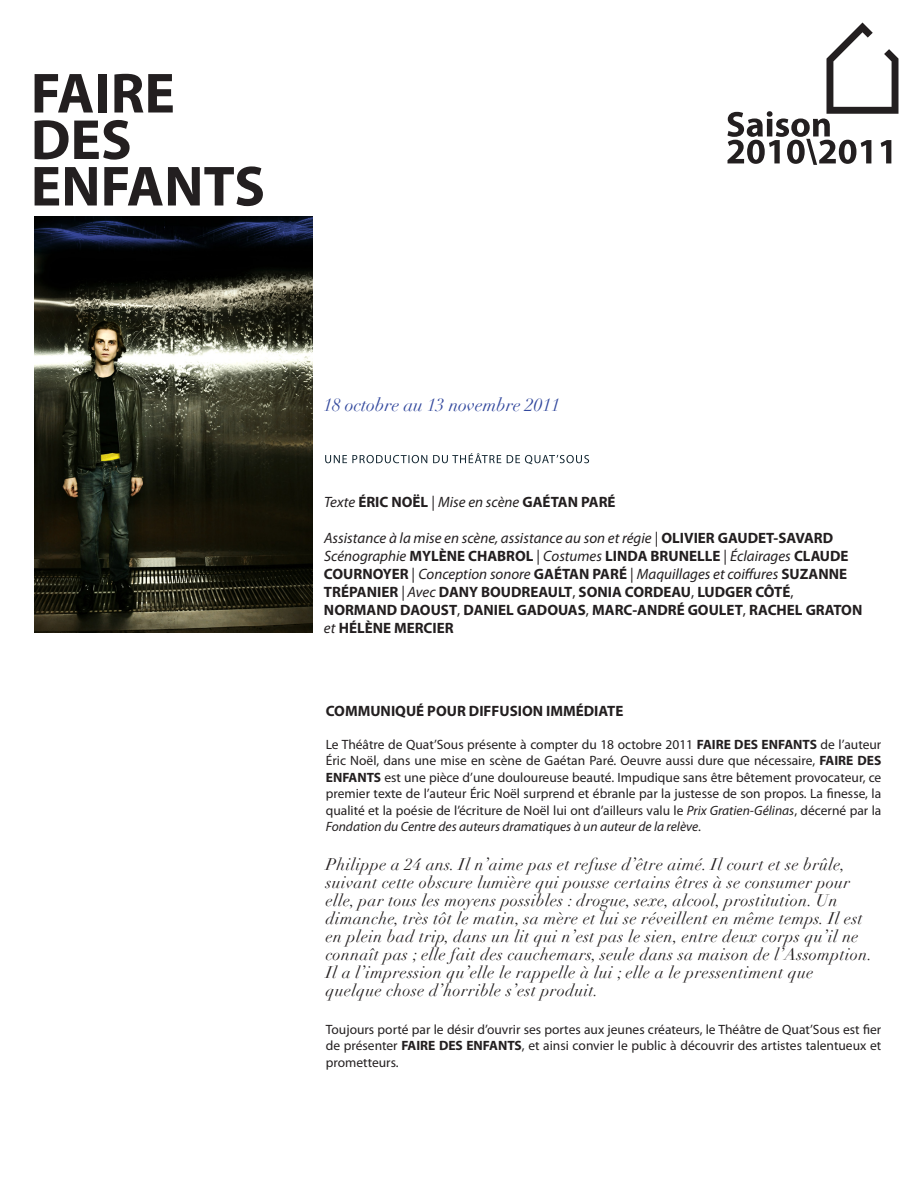
<style>
.page{position:relative;width:918px;height:1188px;background:#fff}
.page>*{position:absolute;margin:0;border:0;box-sizing:border-box;transform-origin:0 0}
.t1{font:700 57px "Myriad Pro";color:#231f20}
.t2{font:italic 18px "Didot";color:#32489d}
.t3{font:italic 16.5px/18px "Didot";letter-spacing:.025em;color:#231f20}
.t4{font:700 15px/18px "Myriad Pro";color:#231f20}
.t5{font:13.5px/16.5px "Myriad Pro";color:#231f20;text-align:justify}
.s1{font-weight:400;font-style:italic}
.s2{font-weight:400}
.s3{font-weight:700}
.s4{font-style:italic}
</style>
<div class="page">
<img style="left:35px;top:216px;width:277px;height:417px">
<svg style="left:727px;top:23px;width:172px;height:142px"></svg>
<svg style="left:325px;top:453px;width:264px;height:11px"></svg>
<p class="t1" style="left:31px;top:56px;width:146px">FAIRE</p>
<p class="t1" style="left:31px;top:103px;width:102px">DES</p>
<p class="t1" style="left:31px;top:149px;width:236px">ENFANTS</p>
<p class="t2" style="left:324px;top:394px;width:238px">18 octobre au 13 novembre 2011</p>
<p class="t4" style="left:324px;top:492px;width:293px"><span class="s1">Texte</span> ÉRIC NOËL <span class="s2">|</span> <span class="s1">Mise en scène</span> GAÉTAN PARÉ</p>
<p class="t4" style="left:324px;top:528px;width:526px"><span class="s1">Assistance à la mise en scène, assistance au son et régie</span> <span class="s2">|</span> OLIVIER GAUDET-SAVARD <span class="s1">Scénographie</span> MYLÈNE CHABROL <span class="s2">|</span> <span class="s1">Costumes</span> LINDA BRUNELLE <span class="s2">|</span> <span class="s1">Éclairages</span> CLAUDE COURNOYER <span class="s2">|</span> <span class="s1">Conception sonore</span> GAÉTAN PARÉ <span class="s2">|</span> <span class="s1">Maquillages et coiffures</span> SUZANNE TRÉPANIER <span class="s2">|</span> <span class="s1">Avec</span> DANY BOUDREAULT<span class="s2">,</span> SONIA CORDEAU<span class="s2">,</span> LUDGER CÔTÉ<span class="s2">,</span></p>
<p class="t4" style="left:324px;top:600px;width:540px">NORMAND DAOUST<span class="s2">,</span> DANIEL GADOUAS<span class="s2">,</span> MARC-ANDRÉ GOULET<span class="s2">,</span> RACHEL GRATON</p>
<p class="t4" style="left:324px;top:618px;width:131px"><span class="s1">et</span> HÉLÈNE MERCIER</p>
<p class="t4" style="left:326px;top:701px;width:299px">COMMUNIQUÉ POUR DIFFUSION IMMÉDIATE</p>
<p class="t5" style="left:326px;top:736px;width:557px">Le Théâtre de Quat’Sous présente à compter du 18 octobre 2011 <span class="s3">FAIRE DES ENFANTS</span> de l’auteur Éric Noël, dans une mise en scène de Gaétan Paré. Oeuvre aussi dure que nécessaire, <span class="s3">FAIRE DES ENFANTS</span> est une pièce d’une douloureuse beauté. Impudique sans être bêtement provocateur, ce premier texte de l’auteur Éric Noël surprend et ébranle par la justesse de son propos. La finesse, la qualité et la poésie de l’écriture de Noël lui ont d’ailleurs valu le <span class="s4">Prix Gratien-Gélinas</span>, décerné par la <span class="s4">Fondation du Centre des auteurs dramatiques à un auteur de la relève</span>.</p>
<p class="t3" style="left:326px;top:856px;width:548px">Philippe a 24 ans. Il n’aime pas et refuse d’être aimé. Il court et se brûle, suivant cette obscure lumière qui pousse certains êtres à se consumer pour elle, par tous les moyens possibles : drogue, sexe, alcool, prostitution. Un dimanche, très tôt le matin, sa mère et lui se réveillent en même temps. Il est en plein bad trip, dans un lit qui n’est pas le sien, entre deux corps qu’il ne connaît pas ; elle fait des cauchemars, seule dans sa maison de l’Assomption.<br>Il a l’impression qu’elle le rappelle à lui ; elle a le pressentiment que</p>
<p class="t3" style="left:326px;top:982px;width:274px">quelque chose d’horrible s’est produit.</p>
<p class="t5" style="left:326px;top:1021px;width:557px">Toujours porté par le désir d’ouvrir ses portes aux jeunes créateurs, le Théâtre de Quat’Sous est fier de présenter <span class="s3">FAIRE DES ENFANTS</span>, et ainsi convier le public à découvrir des artistes talentueux et prometteurs.</p>
</div>
